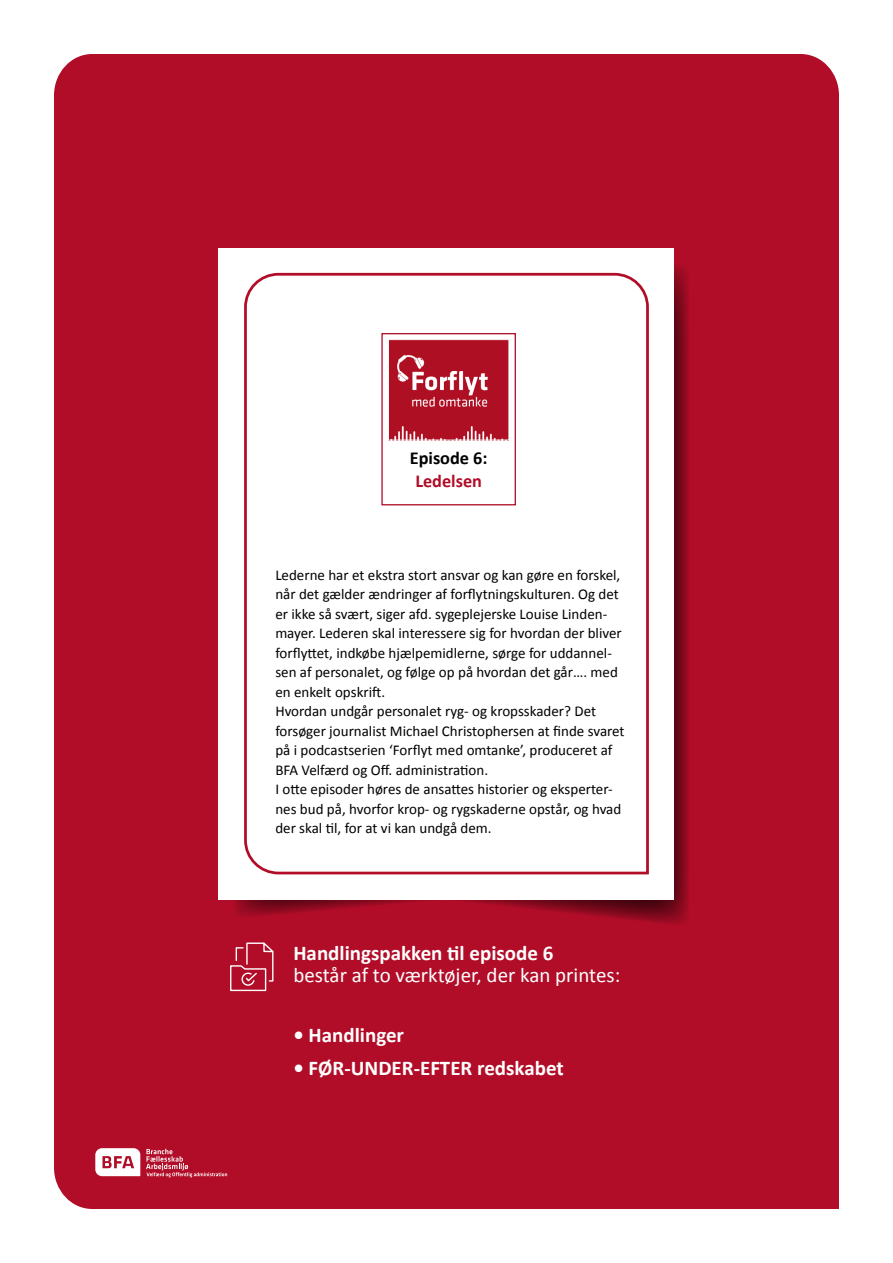
<style>
.page{position:relative;width:893px;height:1263px;background:#fff}
.page>*{position:absolute;margin:0;border:0;box-sizing:border-box;transform-origin:0 0}
.t1{font:700 21px "Calibri";color:#fff}
.t2{font:21px "Calibri";color:#fff}
.t3{font:700 18.3px "Calibri";color:#000}
.t4{font:700 18.3px "Calibri";color:#b10d28}
.t5{font:15px/19.5px "Calibri";color:#000}
</style>
<div class="page">
<div style="left:54px;top:54px;width:785px;height:1155px;background:#b10d28"></div>
<svg style="left:95px;top:1148px;width:45px;height:28px"></svg>
<svg style="left:146px;top:1149px;width:81px;height:28px;background:#bd334a"></svg>
<svg style="left:233px;top:264px;width:456px;height:663px;background:#8b0e23"></svg>
<div style="left:219px;top:248px;width:455px;height:651px;background:#fff"></div>
<svg style="left:244px;top:272px;width:405px;height:603px"></svg>
<svg style="left:229px;top:940px;width:47px;height:52px;background:#bd334a"></svg>
<div style="left:381px;top:333px;width:135px;height:172px;background:#fff;border:1px solid #b10d28"></div>
<img style="left:390px;top:341px;width:117px;height:97px">
<div style="left:388px;top:339px;width:121px;height:101px;border:1px solid #fff"></div>
<p class="t3" style="left:410px;top:445px;width:79px">Episode 6:</p>
<p class="t4" style="left:415px;top:468px;width:68px">Ledelsen</p>
<p class="t5" style="left:275px;top:564px;width:351px">Lederne har et ekstra stort ansvar og kan gøre en forskel, når det gælder ændringer af forflytningskulturen. Og det er ikke så svært, siger afd. sygeplejerske Louise Linden&shy;mayer. Lederen skal interessere sig for hvordan der bliver forflyttet, indkøbe hjælpemidlerne, sørge for uddannel&shy;sen af personalet, og følge op på hvordan det går…. med en enkelt opskrift.<br>Hvordan undgår personalet ryg- og kropsskader? Det forsøger journalist Michael Christophersen at finde svaret på i podcastserien ‘Forflyt med omtanke’, produceret af BFA Velfærd og Off. administration.<br>I otte episoder høres de ansattes historier og eksperter&shy;nes bud på, hvorfor krop- og rygskaderne opstår, og hvad der skal til, for at vi kan undgå dem.</p>
<h1 class="t1" style="left:293px;top:938px;width:261px">Handlingspakken til episode 6</h1>
<h1 class="t2" style="left:293px;top:961px;width:328px">består af to værktøjer, der kan printes:</h1>
<h1 class="t1" style="left:293px;top:1020px;width:112px">• Handlinger</h1>
<h1 class="t1" style="left:293px;top:1053px;width:272px">• FØR-UNDER-EFTER redskabet</h1>
</div>
